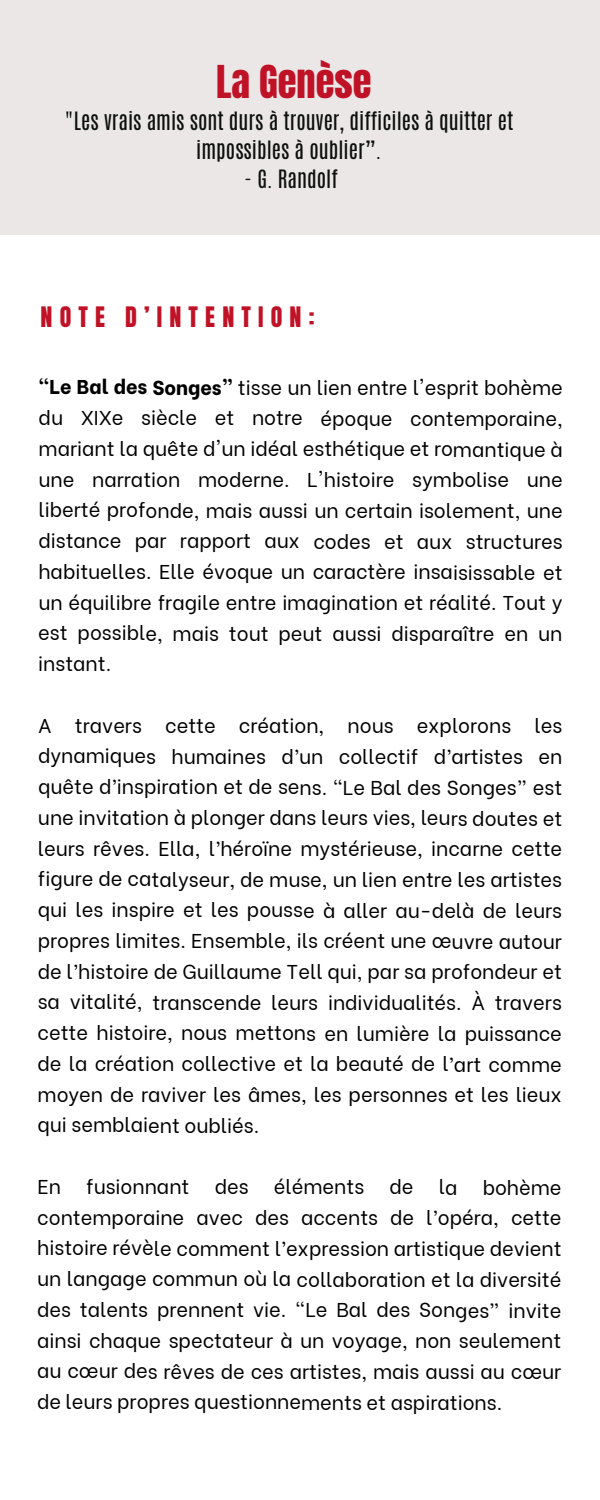
<style>
.page{position:relative;width:600px;height:1500px;background:#fff}
.page>*{position:absolute;margin:0;border:0;box-sizing:border-box;transform-origin:0 0}
.t1{font:38.5px "Anton";color:#c01226}
.t2{font:24px "Anton";letter-spacing:.3em;color:#c01226}
.t3{font:21.1px/29.2px "Antonio";color:#0e1010;text-align:center}
.t4{font:20px/30.7px "Be Vietnam";letter-spacing:-.005em;color:#000;text-align:justify}
.s1{font-weight:800}
</style>
<div class="page">
<div style="left:0;top:0;width:600px;height:235px;background:#ebe7e7"></div>
<h2 class="t1" style="left:216px;top:54px;width:157px">La Genèse</h2>
<p class="t3" style="left:64px;top:106px;width:451px">"Les vrais amis sont durs à trouver, difficiles à quitter et impossibles à oublier”.</p>
<p class="t3" style="left:245px;top:165px;width:94px">- G. Randolf</p>
<p class="t2" style="left:41px;top:300px;width:275px">NOTE D’INTENTION:</p>
<h1 class="t4" style="left:38px;top:370px;width:526px"><span class="s1">"Le Bal des Songes”</span> tisse un lien entre l'esprit bohème du XIXe siècle et notre époque contemporaine, mariant la quête d'un idéal esthétique et romantique à une narration moderne. L'histoire symbolise une liberté profonde, mais aussi un certain isolement, une distance par rapport aux codes et aux structures habituelles. Elle évoque un caractère insaisissable et un équilibre fragile entre imagination et réalité. Tout y est possible, mais tout peut aussi disparaître en un instant.</h1>
<p class="t4" style="left:37px;top:708px;width:526px">A travers cette création, nous explorons les dynamiques humaines d’un collectif d’artistes en quête d’inspiration et de sens. “Le Bal des Songes” est une invitation à plonger dans leurs vies, leurs doutes et leurs rêves. Ella, l’héroïne mystérieuse, incarne cette figure de catalyseur, de muse, un lien entre les artistes qui les inspire et les pousse à aller au-delà de leurs propres limites. Ensemble, ils créent une œuvre autour de l’histoire de Guillaume Tell qui, par sa profondeur et sa vitalité, transcende leurs individualités. À travers cette histoire, nous mettons en lumière la puissance de la création collective et la beauté de l’art comme moyen de raviver les âmes, les personnes et les lieux qui semblaient oubliés.</p>
<p class="t4" style="left:37px;top:1169px;width:25px">En</p>
<p class="t4" style="left:86px;top:1169px;width:105px">fusionnant</p>
<p class="t4" style="left:215px;top:1169px;width:35px">des</p>
<p class="t4" style="left:274px;top:1170px;width:92px">éléments</p>
<p class="t4" style="left:390px;top:1170px;width:26px">de</p>
<p class="t4" style="left:439px;top:1170px;width:20px">la</p>
<p class="t4" style="left:37px;top:1170px;width:526px;text-indent:446px">bohème contemporaine avec des accents de l’opéra, cette histoire révèle comment l’expression artistique devient un langage commun où la collaboration et la diversité des talents prennent vie. “Le Bal des Songes” invite ainsi chaque spectateur à un voyage, non seulement au cœur des rêves de ces artistes, mais aussi au cœur de leurs propres questionnements et aspirations.</p>
</div>
